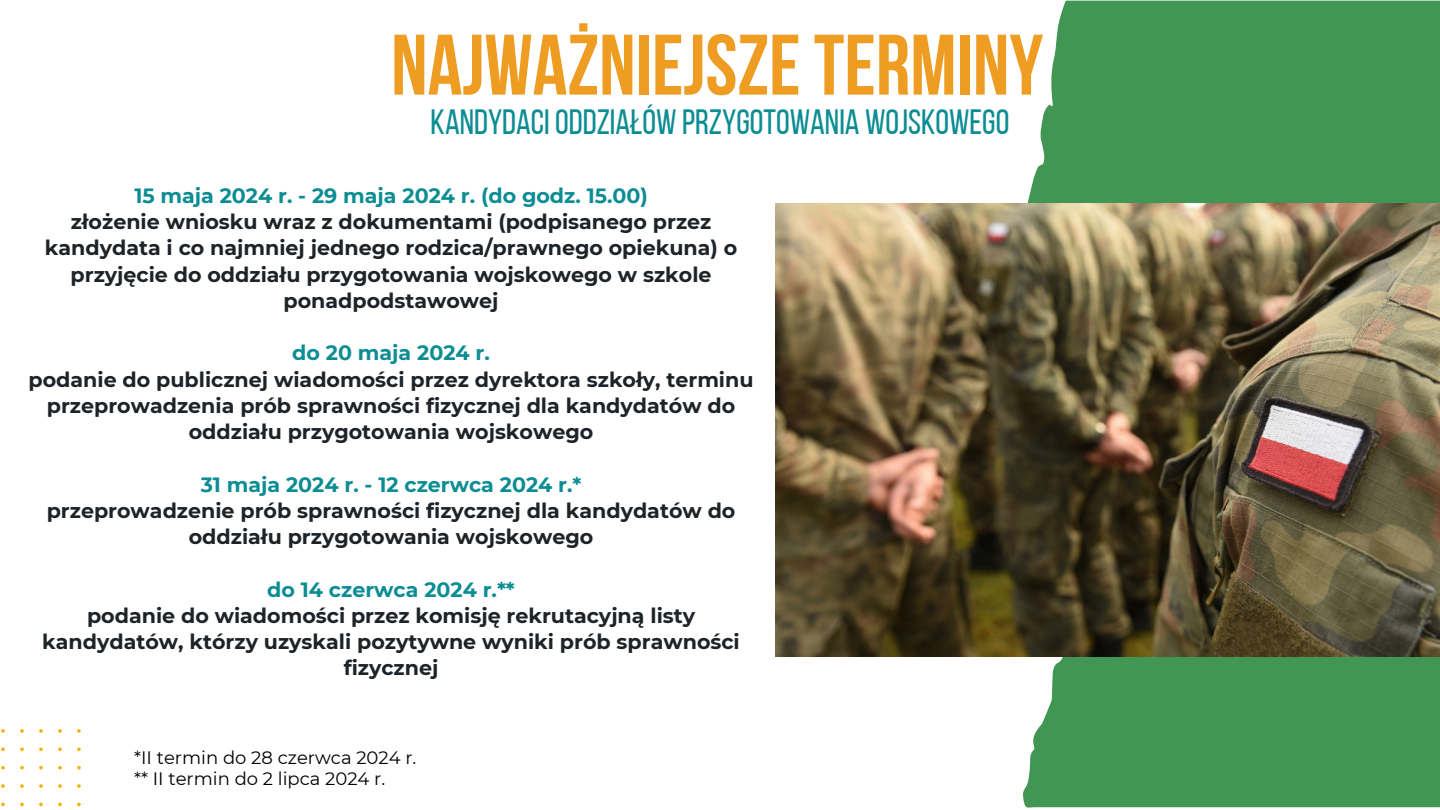
<style>
.page{position:relative;width:1440px;height:810px;background:#fff}
.page>*{position:absolute;margin:0;border:0;box-sizing:border-box;transform-origin:0 0}
.t1{font:700 85.6px "Bebas Neue";color:#ee9c22}
.t2{font:35.1px "Bebas Neue";color:#0b8d93}
.t3{font:700 20.6px/26.2px "Montserrat";color:#1e2328;text-align:center}
.t4{font:18px "Montserrat";color:#000}
.s1{color:#0b8d93}
</style>
<div class="page">
<svg style="left:991px;top:1px;width:449px;height:807px;background:#56a266"></svg>
<img style="left:775px;top:204px;width:665px;height:453px">
<svg style="left:1px;top:729px;width:80px;height:78px"></svg>
<h1 class="t1" style="left:391px;top:30px;width:654px">NAJWAŻNIEJSZETERMINY</h1>
<p class="t2" style="left:431px;top:107px;width:580px">KANDYDACI ODDZIAŁÓW PRZYGOTOWANIA WOJSKOWEGO</p>
<h2 class="t3" style="left:45px;top:182px;width:694px"><span class="s1">15 maja 2024 r. - 29 maja 2024 r. (do godz. 15.00)<br></span>złożenie wniosku wraz z dokumentami (podpisanego przez kandydata i co najmniej jednego rodzica/prawnego opiekuna) o przyjęcie do oddziału przygotowania wojskowego w szkole ponadpodstawowej</h2>
<h3 class="t3" style="left:29px;top:340px;width:727px"><span class="s1">do 20 maja 2024 r.<br></span>podanie do publicznej wiadomości przez dyrektora szkoły, terminu przeprowadzenia prób sprawności fizycznej dla kandydatów do oddziału przygotowania wojskowego</h3>
<h3 class="t3" style="left:47px;top:471px;width:690px"><span class="s1">31 maja 2024 r. - 12 czerwca 2024 r.*<br></span>przeprowadzenie prób sprawności fizycznej dla kandydatów do oddziału przygotowania wojskowego</h3>
<h3 class="t3" style="left:42px;top:576px;width:699px"><span class="s1">do 14 czerwca 2024 r.**<br></span>podanie do wiadomości przez komisję rekrutacyjną listy kandydatów, którzy uzyskali pozytywne wyniki prób sprawności fizycznej</h3>
<h3 class="t4" style="left:134px;top:747px;width:284px">*II termin do 28 czerwca 2024 r.</h3>
<p class="t4" style="left:134px;top:768px;width:252px">** II termin do 2 lipca 2024 r.</p>
</div>
